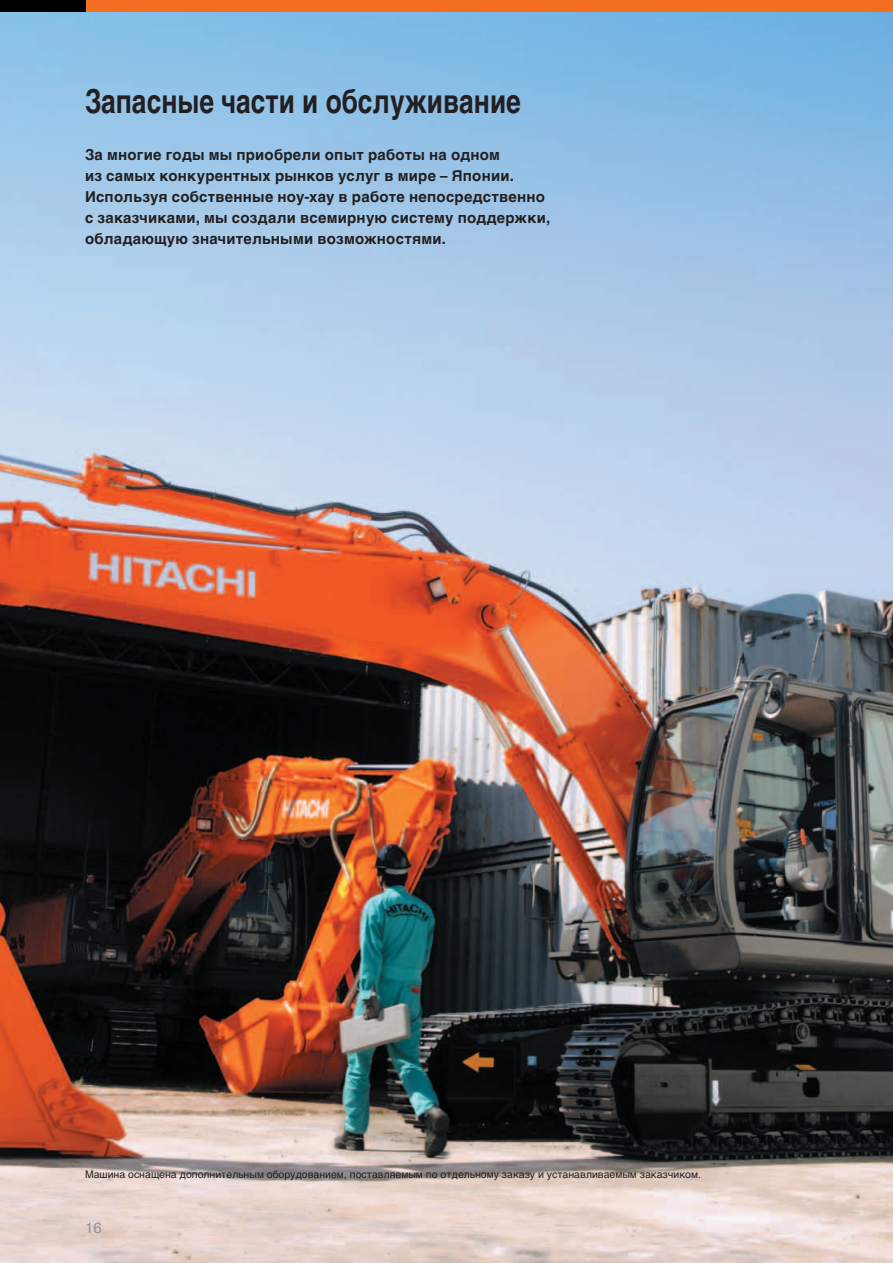
<style>
.page{position:relative;width:893px;height:1263px;background:#fff}
.page>*{position:absolute;margin:0;border:0;box-sizing:border-box;transform-origin:0 0}
.t1{font:700 33px "Helvetica Cyr";color:#231f20;scale:.8 1}
.t2{font:700 15px/21px "Helvetica Cyr";letter-spacing:.015em;color:#231f20}
.t3{font:15px "Helvetica Cyr Upright";color:#939598}
.t4{font:10.5px "Helvetica Cyr Upright";color:#231f20}
</style>
<div class="page">
<img style="left:0;top:11px;width:893px;height:1252px">
<div style="left:0;top:0;width:893px;height:11px;background:#f36e21"></div>
<div style="left:0;top:0;width:85px;height:11px;background:#000"></div>
<h1 class="t1" style="left:85px;top:89px;width:546px">Запасные части и обслуживание</h1>
<p class="t2" style="left:85px;top:145px;width:467px">За многие годы мы приобрели опыт работы на одном<br>из самых конкурентных рынков услуг в мире – Японии.<br>Используя собственные ноу-хау в работе непосредственно с заказчиками, мы создали всемирную систему поддержки, обладающую значительными возможностями.</p>
<p class="t4" style="left:85px;top:1170px;width:617px">Машина оснащена дополнительным оборудованием, поставляемым по отдельному заказу и устанавливаемым заказчиком.</p>
<p class="t3" style="left:85px;top:1222px;width:18px">16</p>
</div>
